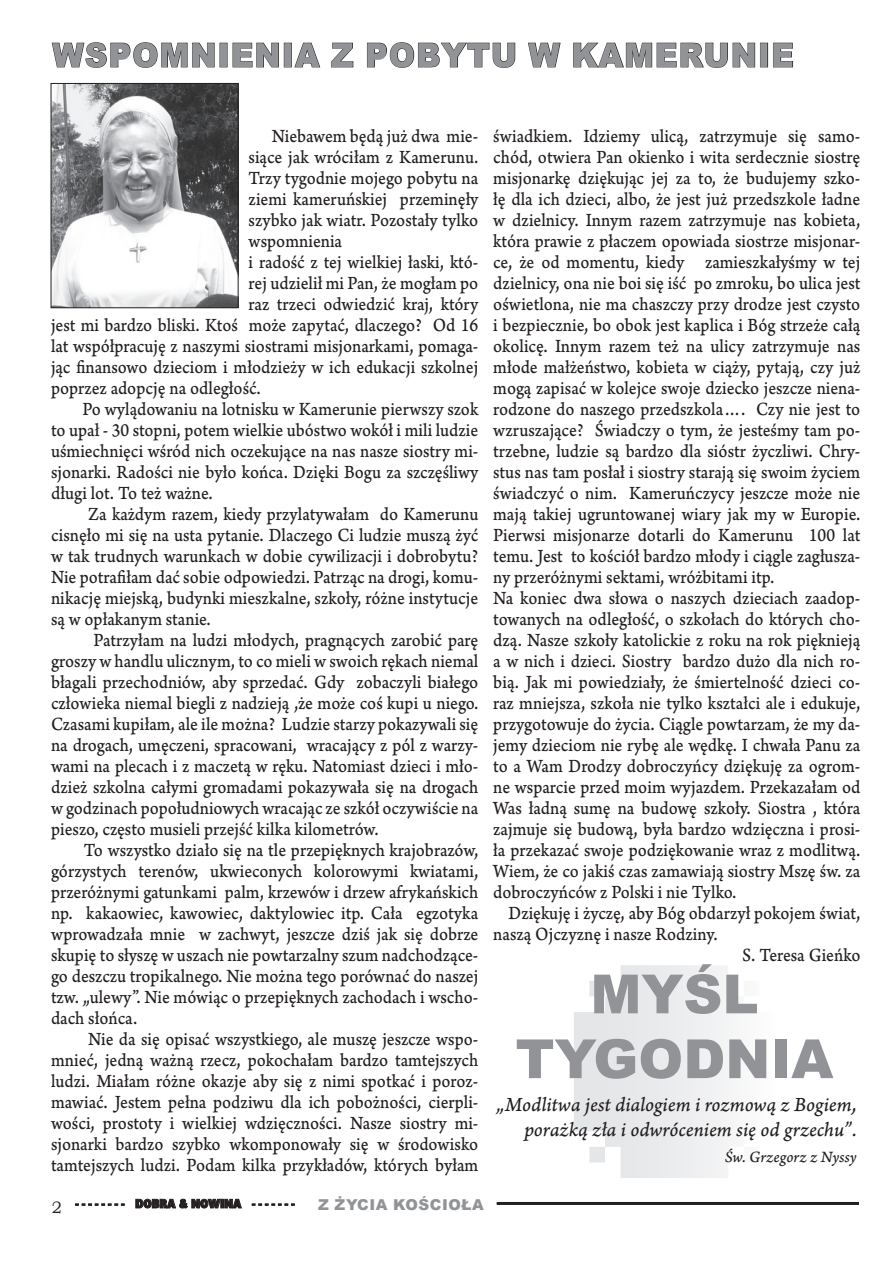
<style>
.page{position:relative;width:893px;height:1263px;background:#fff}
.page>*{position:absolute;margin:0;border:0;box-sizing:border-box;transform-origin:0 0}
.t1{font:900 54px "Arial";color:#919396}
.t2{font:900 33px "Arial";letter-spacing:.035em;color:#919396;scale:.95 1}
.t3{font:21px/25.5px "Arno Pro Italic Caption";letter-spacing:-.005em;color:#231f20;text-align:right;scale:.96 1}
.t4{font:19.5px/21px "Arno Pro Caption";color:#231f20;text-align:justify;scale:.9 1}
.t5{font:16.5px "Arno Pro Italic Caption";letter-spacing:-.005em;color:#231f20}
.t6{font:900 15px "Arial";letter-spacing:.035em;color:#919396}
.t7{font:900 12px "EFN Gilead";color:#231f20}
.s1{font-family:"Bookman Old Style";font-weight:400;font-size:16.5px}
</style>
<div class="page">
<hr style="left:497px;top:1202px;width:362px;height:3px;background:#231f20">
<svg style="left:75px;top:1203px;width:50px;height:3px"></svg>
<svg style="left:135px;top:1198px;width:107px;height:11px"></svg>
<svg style="left:252px;top:1203px;width:43px;height:3px"></svg>
<svg style="left:51px;top:42px;width:164px;height:26px"></svg>
<svg style="left:232px;top:42px;width:47px;height:26px"></svg>
<div style="left:284px;top:43px;width:8px;height:24px;border:1px solid #231f20"></div>
<svg style="left:294px;top:42px;width:27px;height:26px"></svg>
<svg style="left:331px;top:42px;width:23px;height:26px"></svg>
<svg style="left:367px;top:42px;width:149px;height:26px"></svg>
<svg style="left:528px;top:42px;width:33px;height:26px"></svg>
<svg style="left:573px;top:42px;width:183px;height:26px"></svg>
<div style="left:760px;top:43px;width:8px;height:24px;border:1px solid #231f20"></div>
<svg style="left:773px;top:42px;width:21px;height:26px"></svg>
<svg style="left:574px;top:965px;width:157px;height:213px"></svg>
<img style="left:53px;top:85px;width:183px;height:221px">
<div style="left:51px;top:83px;width:187px;height:225px;border:1px solid #231f20"></div>
<p class="t2" style="left:52px;top:31px;width:782px">WSPOMNIENIA Z POBYTU W KAMERUNIE</p>
<p class="t4" style="left:249px;top:126px;width:257px;text-indent:23px">Niebawem będą już dwa mie&shy;siące jak wróciłam z Kamerunu.<br>Trzy tygodnie mojego pobytu na ziemi kameruńskiej przeminęły szybko jak wiatr. Pozostały tylko wspomnienia</p>
<p class="t4" style="left:249px;top:252px;width:257px">i radość z tej wielkiej łaski, któ-</p>
<p class="t4" style="left:249px;top:273px;width:257px">rej udzielił mi Pan, że mogłam po</p>
<p class="t4" style="left:249px;top:294px;width:257px">raz trzeci odwiedzić kraj, który</p>
<p class="t4" style="left:51px;top:315px;width:476px">jest mi bardzo bliski. Ktoś może zapytać, dlaczego? Od 16</p>
<p class="t4" style="left:51px;top:336px;width:476px">lat współpracuję z naszymi siostrami misjonarkami, pomaga-</p>
<p class="t4" style="left:51px;top:357px;width:476px">jąc finansowo dzieciom i młodzieży w ich edukacji szkolnej</p>
<p class="t4" style="left:51px;top:378px;width:235px">poprzez adopcję na odległość.</p>
<p class="t4" style="left:51px;top:399px;width:476px;text-indent:31px">Po wylądowaniu na lotnisku w Kamerunie pierwszy szok to upał - 30 stopni, potem wielkie ubóstwo wokół i mili ludzie uśmiechnięci wśród nich oczekujące na nas nasze siostry mi&shy;sjonarki. Radości nie było końca. Dzięki Bogu za szczęśliwy długi lot. To też ważne.</p>
<p class="t4" style="left:51px;top:504px;width:476px;text-indent:37px">Za każdym razem, kiedy przylatywałam do Kamerunu cisnęło mi się na usta pytanie. Dlaczego Ci ludzie muszą żyć w tak trudnych warunkach w dobie cywilizacji i dobrobytu?<br>Nie potrafiłam dać sobie odpowiedzi. Patrząc na drogi, komu&shy;nikację miejską, budynki mieszkalne, szkoły, różne instytucje są w opłakanym stanie.</p>
<p class="t4" style="left:51px;top:630px;width:476px;text-indent:43px">Patrzyłam na ludzi młodych, pragnących zarobić parę groszy w handlu ulicznym, to co mieli w swoich rękach niemal błagali przechodniów, aby sprzedać. Gdy zobaczyli białego człowieka niemal biegli z nadzieją ,że może coś kupi u niego.<br>Czasami kupiłam, ale ile można? Ludzie starzy pokazywali się na drogach, umęczeni, spracowani, wracający z pól z warzy&shy;wami na plecach i z maczetą w ręku. Natomiast dzieci i mło&shy;dzież szkolna całymi gromadami pokazywała się na drogach w godzinach popołudniowych wracając ze szkół oczywiście na pieszo, często musieli przejść kilka kilometrów.</p>
<p class="t4" style="left:51px;top:840px;width:476px;text-indent:33px">To wszystko działo się na tle przepięknych krajobrazów, górzystych terenów, ukwieconych kolorowymi kwiatami, przeróżnymi gatunkami palm, krzewów i drzew afrykańskich np. kakaowiec, kawowiec, daktylowiec itp. Cała egzotyka wprowadzała mnie w zachwyt, jeszcze dziś jak się dobrze skupię to słyszę w uszach nie powtarzalny szum nadchodzące&shy;go deszczu tropikalnego. Nie można tego porównać do naszej tzw. „ulewy”. Nie mówiąc o przepięknych zachodach i wscho&shy;dach słońca.</p>
<p class="t4" style="left:51px;top:1029px;width:476px;text-indent:37px">Nie da się opisać wszystkiego, ale muszę jeszcze wspo&shy;mnieć, jedną ważną rzecz, pokochałam bardzo tamtejszych ludzi. Miałam różne okazje aby się z nimi spotkać i poroz&shy;mawiać. Jestem pełna podziwu dla ich pobożności, cierpli&shy;wości, prostoty i wielkiej wdzięczności. Nasze siostry mi&shy;sjonarki bardzo szybko wkomponowały się w środowisko tamtejszych ludzi. Podam kilka przykładów, których byłam</p>
<p class="t7" style="left:52px;top:1196px;width:244px"><span class="s1">2</span> - - - - - - - - DOBRA &amp; NOWINA - - - - - - -</p>
<p class="t6" style="left:318px;top:1194px;width:167px">Z ŻYCIA KOŚCIOŁA</p>
<p class="t4" style="left:493px;top:126px;width:409px">świadkiem. Idziemy ulicą, zatrzymuje się samo&shy;chód, otwiera Pan okienko i wita serdecznie siostrę misjonarkę dziękując jej za to, że budujemy szko&shy;łę dla ich dzieci, albo, że jest już przedszkole ładne w dzielnicy. Innym razem zatrzymuje nas kobieta, która prawie z płaczem opowiada siostrze misjonar&shy;ce, że od momentu, kiedy zamieszkałyśmy w tej dzielnicy, ona nie boi się iść po zmroku, bo ulica jest oświetlona, nie ma chaszczy przy drodze jest czysto i bezpiecznie, bo obok jest kaplica i Bóg strzeże całą okolicę. Innym razem też na ulicy zatrzymuje nas młode małżeństwo, kobieta w ciąży, pytają, czy już mogą zapisać w kolejce swoje dziecko jeszcze niena&shy;rodzone do naszego przedszkola…. Czy nie jest to wzruszające? Świadczy o tym, że jesteśmy tam po&shy;trzebne, ludzie są bardzo dla sióstr życzliwi. Chry&shy;stus nas tam posłał i siostry starają się swoim życiem świadczyć o nim. Kameruńczycy jeszcze może nie mają takiej ugruntowanej wiary jak my w Europie.<br>Pierwsi misjonarze dotarli do Kamerunu 100 lat temu. Jest to kościół bardzo młody i ciągle zagłusza&shy;ny przeróżnymi sektami, wróżbitami itp.</p>
<p class="t4" style="left:493px;top:588px;width:409px">Na koniec dwa słowa o naszych dzieciach zaadop&shy;towanych na odległość, o szkołach do których cho&shy;dzą. Nasze szkoły katolickie z roku na rok pięknieją a w nich i dzieci. Siostry bardzo dużo dla nich ro&shy;bią. Jak mi powiedziały, że śmiertelność dzieci co&shy;raz mniejsza, szkoła nie tylko kształci ale i edukuje, przygotowuje do życia. Ciągle powtarzam, że my da&shy;jemy dzieciom nie rybę ale wędkę. I chwała Panu za to a Wam Drodzy dobroczyńcy dziękuję za ogrom&shy;ne wsparcie przed moim wyjazdem. Przekazałam od Was ładną sumę na budowę szkoły. Siostra , która zajmuje się budową, była bardzo wdzięczna i prosi&shy;ła przekazać swoje podziękowanie wraz z modlitwą.<br>Wiem, że co jakiś czas zamawiają siostry Mszę św. za dobroczyńców z Polski i nie Tylko.</p>
<p class="t4" style="left:493px;top:903px;width:409px;text-indent:15px">Dziękuję i życzę, aby Bóg obdarzył pokojem świat, naszą Ojczyznę i nasze Rodziny.</p>
<p class="t4" style="left:742px;top:945px;width:133px">S. Teresa Gieńko</p>
<p class="t1" style="left:590px;top:955px;width:169px">MYŚL</p>
<p class="t1" style="left:515px;top:1020px;width:319px">TYGODNIA</p>
<p class="t3" style="left:496px;top:1092px;width:377px">„Modlitwa jest dialogiem i rozmową z Bogiem, porażką zła i odwróceniem się od grzechu”.</p>
<p class="t5" style="left:725px;top:1147px;width:133px">Św. Grzegorz z Nyssy</p>
</div>
